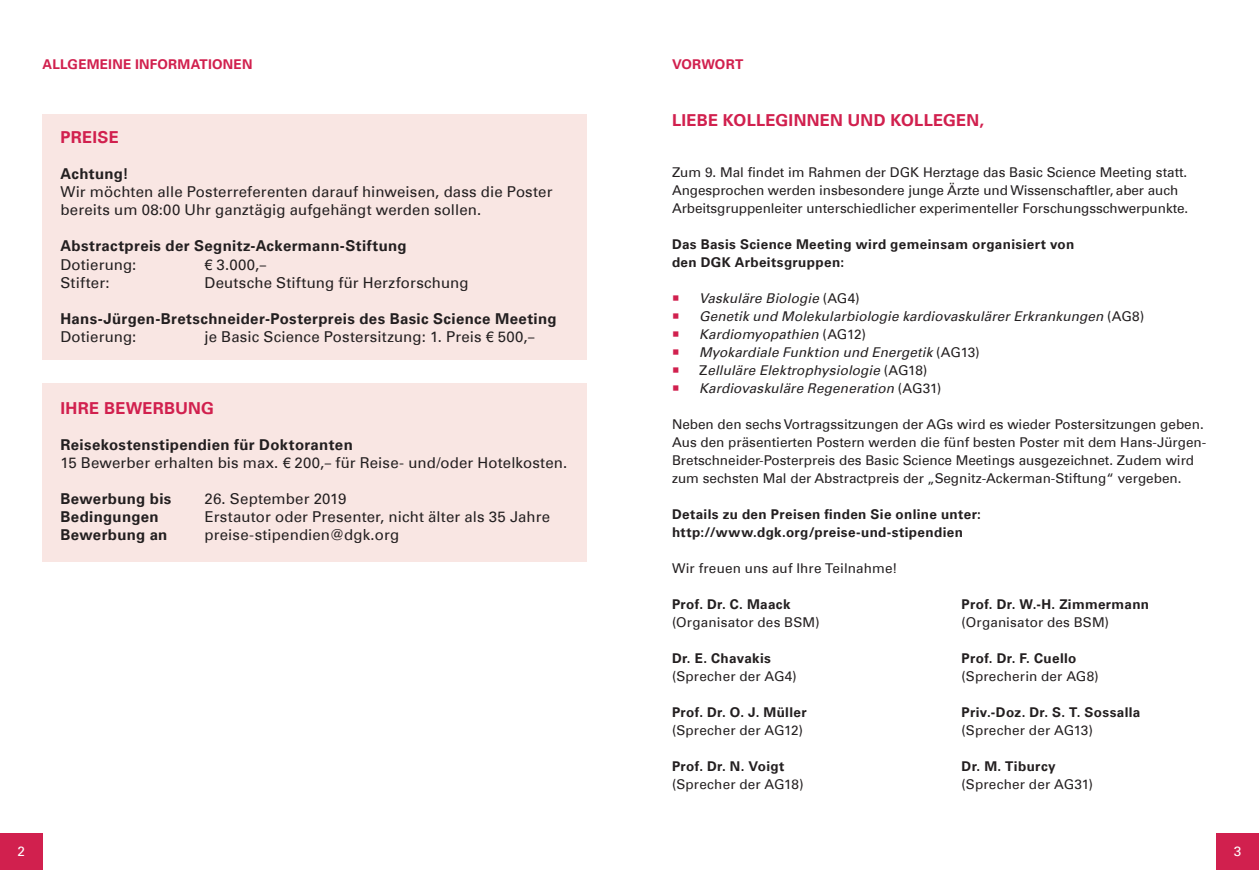
<style>
.page{position:relative;width:1259px;height:893px;background:#fff}
.page>*{position:absolute;margin:0;border:0;box-sizing:border-box;transform-origin:0 0}
.t1{font:700 16.5px "Univers Com 65";letter-spacing:.02em;color:#d1204e}
.t2{font:15px/18px "Univers Com 55 Roman";letter-spacing:.01em;color:#231f20}
.t3{font:700 15px "Univers Com 65";letter-spacing:.025em;color:#231f20}
.t4{font:13.5px/18px "Univers Com 55 Roman";color:#231f20}
.t5{font:700 13.5px/18px "Univers Com 65";letter-spacing:.03em;color:#231f20}
.t6{font:italic 13.5px/18px "Univers Com 55";letter-spacing:.01em;color:#231f20}
.t7{font:700 13.5px "Univers Com 65";letter-spacing:.02em;color:#d1204e}
.t8{font:13.5px "Univers Com 55 Roman";color:#fff}
.s1{font-family:"Univers Com 55 Roman";font-style:normal}
</style>
<div class="page">
<div style="left:43px;top:114px;width:544px;height:245px;background:#f9e6e3"></div>
<div style="left:43px;top:383px;width:544px;height:179px;background:#f9e6e3"></div>
<div style="left:1216px;top:833px;width:43px;height:37px;background:#d1204e"></div>
<div style="left:0;top:833px;width:43px;height:37px;background:#d1204e"></div>
<p class="t7" style="left:43px;top:57px;width:211px">ALLGEMEINE INFORMATIONEN</p>
<p class="t1" style="left:61px;top:128px;width:60px">PREISE</p>
<p class="t3" style="left:61px;top:165px;width:70px">Achtung!</p>
<p class="t2" style="left:61px;top:183px;width:493px">Wir möchten alle Posterreferenten darauf hinweisen, dass die Poster bereits um 08:00 Uhr ganztägig aufgehängt werden sollen.</p>
<p class="t3" style="left:61px;top:237px;width:348px">Abstractpreis der Segnitz-Ackermann-Stiftung</p>
<p class="t2" style="left:61px;top:255px;width:77px">Dotierung:</p>
<p class="t2" style="left:205px;top:255px;width:63px">€ 3.000,–</p>
<p class="t2" style="left:61px;top:273px;width:51px">Stifter:</p>
<p class="t2" style="left:205px;top:273px;width:265px">Deutsche Stiftung für Herzforschung</p>
<p class="t3" style="left:61px;top:309px;width:497px">Hans-Jürgen-Bretschneider-Posterpreis des Basic Science Meeting</p>
<p class="t2" style="left:61px;top:327px;width:77px">Dotierung:</p>
<p class="t2" style="left:205px;top:327px;width:331px">je Basic Science Postersitzung: 1. Preis € 500,–</p>
<p class="t1" style="left:61px;top:398px;width:155px">IHRE BEWERBUNG</p>
<p class="t3" style="left:61px;top:435px;width:294px">Reisekostenstipendien für Doktoranten</p>
<p class="t2" style="left:61px;top:453px;width:508px">15 Bewerber erhalten bis max. € 200,– für Reise- und/oder Hotelkosten.</p>
<p class="t3" style="left:61px;top:489px;width:112px">Bewerbung bis</p>
<p class="t2" style="left:205px;top:489px;width:143px">26. September 2019</p>
<p class="t3" style="left:61px;top:507px;width:100px">Bedingungen</p>
<p class="t2" style="left:205px;top:507px;width:347px">Erstautor oder Presenter, nicht älter als 35 Jahre</p>
<p class="t3" style="left:61px;top:525px;width:108px">Bewerbung an</p>
<p class="t2" style="left:205px;top:525px;width:196px">preise-stipendien@dgk.org</p>
<p class="t7" style="left:672px;top:57px;width:73px">VORWORT</p>
<p class="t1" style="left:672px;top:110px;width:313px">LIEBE KOLLEGINNEN UND KOLLEGEN,</p>
<p class="t4" style="left:672px;top:164px;width:518px">Zum 9. Mal findet im Rahmen der DGK Herztage das Basic Science Meeting statt.<br>Angesprochen werden insbesondere junge Ärzte und Wissenschaftler, aber auch<br>Arbeitsgruppenleiter unterschiedlicher experimenteller Forschungsschwerpunkte.</p>
<p class="t5" style="left:672px;top:236px;width:404px">Das Basis Science Meeting wird gemeinsam organisiert von den DGK Arbeitsgruppen:</p>
<p class="t6" style="left:699px;top:290px;width:447px">Vaskuläre Biologie <span class="s1">(AG4)<br></span>Genetik und Molekularbiologie kardiovaskulärer Erkrankungen <span class="s1">(AG8)<br></span>Kardiomyopathien <span class="s1">(AG12)<br></span>Myokardiale Funktion und Energetik <span class="s1">(AG13)<br>Z</span>elluläre Elektrophysiologie <span class="s1">(AG18)<br></span>Kardiovaskuläre Regeneration <span class="s1">(AG31)</span></p>
<p class="t4" style="left:672px;top:416px;width:536px">Neben den sechs Vortragssitzungen der AGs wird es wieder Postersitzungen geben.<br>Aus den präsentierten Postern werden die fünf besten Poster mit dem Hans-Jürgen-Bretschneider-Posterpreis des Basic Science Meetings ausgezeichnet. Zudem wird zum sechsten Mal der Abstractpreis der „Segnitz-Ackerman-Stiftung“ vergeben.</p>
<p class="t5" style="left:672px;top:506px;width:310px">Details zu den Preisen finden Sie online unter: http://www.dgk.org/preise-und-stipendien</p>
<p class="t4" style="left:672px;top:559px;width:227px">Wir freuen uns auf Ihre Teilnahme!</p>
<p class="t5" style="left:672px;top:596px;width:120px">Prof. Dr. C. Maack</p>
<p class="t5" style="left:961px;top:596px;width:189px">Prof. Dr. W.-H. Zimmermann</p>
<p class="t4" style="left:672px;top:613px;width:149px">(Organisator des BSM)</p>
<p class="t4" style="left:961px;top:613px;width:149px">(Organisator des BSM)</p>
<p class="t5" style="left:672px;top:650px;width:101px">Dr. E. Chavakis</p>
<p class="t5" style="left:961px;top:650px;width:116px">Prof. Dr. F. Cuello</p>
<p class="t4" style="left:672px;top:667px;width:126px">(Sprecher der AG4)</p>
<p class="t4" style="left:961px;top:667px;width:139px">(Sprecherin der AG8)</p>
<p class="t5" style="left:672px;top:704px;width:136px">Prof. Dr. O. J. Müller</p>
<p class="t5" style="left:961px;top:704px;width:180px">Priv.-Doz. Dr. S. T. Sossalla</p>
<p class="t4" style="left:672px;top:721px;width:133px">(Sprecher der AG12)</p>
<p class="t4" style="left:961px;top:721px;width:133px">(Sprecher der AG13)</p>
<p class="t5" style="left:672px;top:758px;width:114px">Prof. Dr. N. Voigt</p>
<p class="t5" style="left:961px;top:758px;width:95px">Dr. M. Tiburcy</p>
<p class="t4" style="left:672px;top:775px;width:133px">(Sprecher der AG18)</p>
<p class="t4" style="left:961px;top:775px;width:133px">(Sprecher der AG31)</p>
<p class="t8" style="left:18px;top:843px;width:9px">2</p>
<p class="t8" style="left:1234px;top:843px;width:9px">3</p>
</div>
